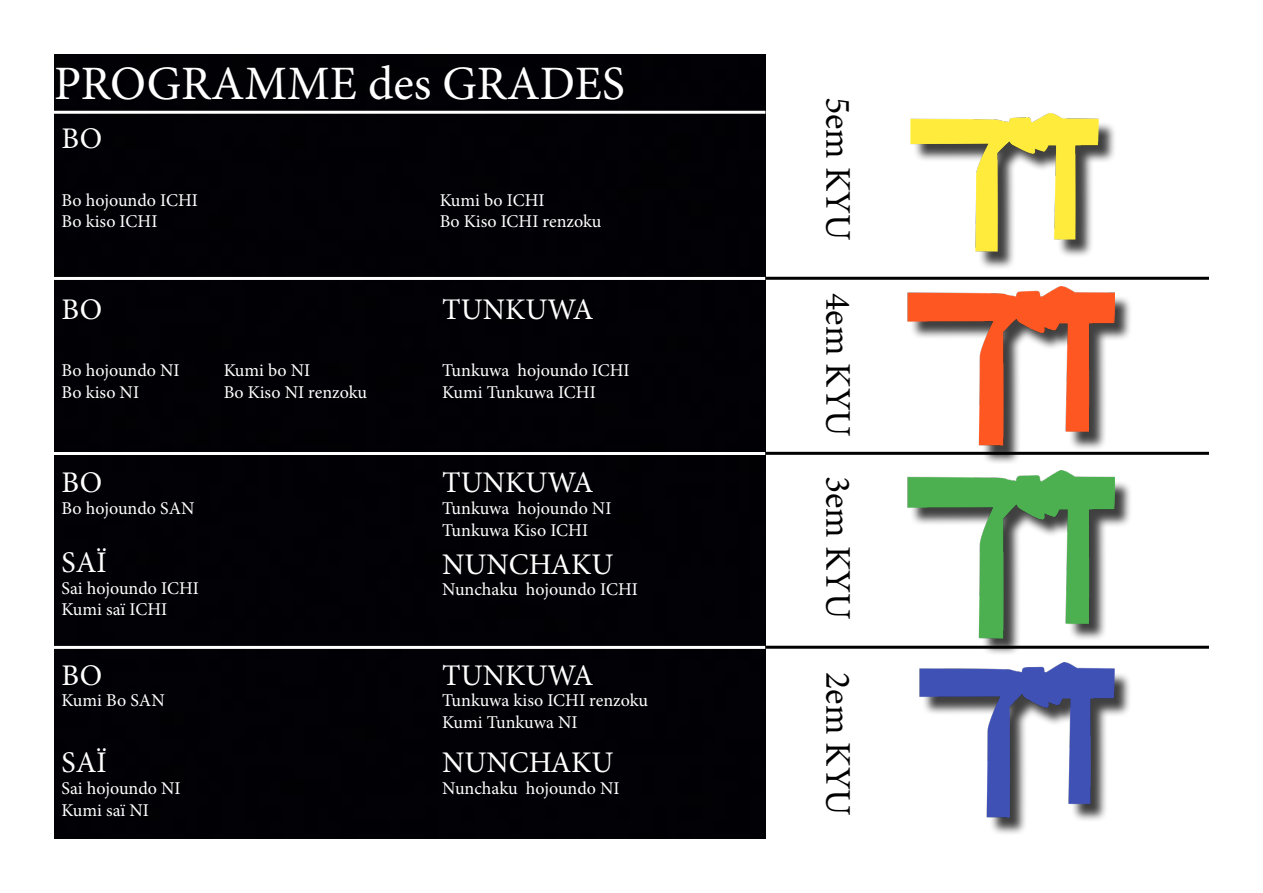
<style>
.page{position:relative;width:1263px;height:893px;background:#fff}
.page>*{position:absolute;margin:0;border:0;box-sizing:border-box;transform-origin:0 0}
.t1{font:48px "Minion Pro";color:#fff}
.t2{font:36px "Minion Pro";color:#000}
.t3{font:30px "Minion Pro";color:#fff}
.t4{font:18px/21.6px "Minion Pro";color:#fff}
</style>
<div class="page">
<div style="left:54px;top:54px;width:711px;height:785px;background:#020106"></div>
<div style="left:913px;top:116px;width:204px;height:154px;background:#000;opacity:.75"></div>
<img style="left:910px;top:113px;width:188px;height:139px">
<div style="left:910px;top:289px;width:222px;height:175px;background:#000;opacity:.75"></div>
<img style="left:907px;top:286px;width:207px;height:160px">
<div style="left:910px;top:473px;width:222px;height:183px;background:#000;opacity:.75"></div>
<img style="left:907px;top:470px;width:207px;height:168px">
<hr style="left:54px;top:277px;width:711px;height:3px;background:#fff">
<hr style="left:765px;top:277px;width:444px;height:3px;background:#000">
<hr style="left:54px;top:452px;width:711px;height:3px;background:#fff">
<hr style="left:765px;top:452px;width:444px;height:3px;background:#000">
<hr style="left:54px;top:646px;width:711px;height:3px;background:#fff">
<hr style="left:765px;top:646px;width:444px;height:3px;background:#000">
<hr style="left:54px;top:111px;width:711px;height:3px;background:#fff">
<div style="left:922px;top:666px;width:210px;height:169px;background:#000;opacity:.75"></div>
<img style="left:919px;top:663px;width:195px;height:154px">
<h1 class="t1" style="left:54px;top:51px;width:572px">PROGRAMME des GRADES</h1>
<h3 class="t3" style="left:62px;top:118px;width:42px">BO</h3>
<p class="t4" style="left:62px;top:189px;width:138px">Bo hojoundo ICHI</p>
<p class="t4" style="left:440px;top:189px;width:106px">Kumi bo ICHI</p>
<p class="t4" style="left:62px;top:211px;width:97px">Bo kiso ICHI</p>
<p class="t4" style="left:440px;top:211px;width:163px">Bo Kiso ICHI renzoku</p>
<h3 class="t3" style="left:62px;top:289px;width:42px">BO</h3>
<p class="t4" style="left:62px;top:360px;width:120px">Bo hojoundo NI</p>
<p class="t4" style="left:224px;top:360px;width:88px">Kumi bo NI</p>
<p class="t4" style="left:62px;top:381px;width:79px">Bo kiso NI</p>
<p class="t4" style="left:224px;top:381px;width:145px">Bo Kiso NI renzoku</p>
<h3 class="t3" style="left:62px;top:463px;width:42px">BO</h3>
<p class="t4" style="left:62px;top:497px;width:134px">Bo hojoundo SAN</p>
<h3 class="t3" style="left:62px;top:542px;width:47px">SAÏ</h3>
<p class="t4" style="left:62px;top:577px;width:139px">Sai hojoundo ICHI<br>Kumi saï ICHI</p>
<h3 class="t3" style="left:62px;top:655px;width:42px">BO</h3>
<p class="t4" style="left:62px;top:690px;width:105px">Kumi Bo SAN</p>
<h3 class="t3" style="left:62px;top:743px;width:47px">SAÏ</h3>
<p class="t4" style="left:62px;top:777px;width:120px">Sai hojoundo NI<br>Kumi saï NI</p>
<h3 class="t3" style="left:442px;top:289px;width:153px">TUNKUWA</h3>
<p class="t4" style="left:442px;top:360px;width:189px">Tunkuwa hojoundo ICHI<br>Kumi Tunkuwa ICHI</p>
<h3 class="t3" style="left:442px;top:463px;width:153px">TUNKUWA</h3>
<p class="t4" style="left:442px;top:497px;width:171px">Tunkuwa hojoundo NI<br>Tunkuwa Kiso ICHI</p>
<h3 class="t3" style="left:442px;top:544px;width:173px">NUNCHAKU</h3>
<p class="t4" style="left:442px;top:579px;width:197px">Nunchaku hojoundo ICHI</p>
<h3 class="t3" style="left:442px;top:655px;width:153px">TUNKUWA</h3>
<p class="t4" style="left:442px;top:690px;width:207px">Tunkuwa kiso ICHI renzoku<br>Kumi Tunkuwa NI</p>
<h3 class="t3" style="left:442px;top:743px;width:173px">NUNCHAKU</h3>
<p class="t4" style="left:442px;top:777px;width:179px">Nunchaku hojoundo NI</p>
<h2 class="t2" style="left:862px;top:97px;width:145px;rotate:90deg">5em KYU</h2>
<h2 class="t2" style="left:862px;top:293px;width:145px;rotate:90deg">4em KYU</h2>
<h2 class="t2" style="left:862px;top:476px;width:145px;rotate:90deg">3em KYU</h2>
<h2 class="t2" style="left:862px;top:672px;width:145px;rotate:90deg">2em KYU</h2>
</div>
